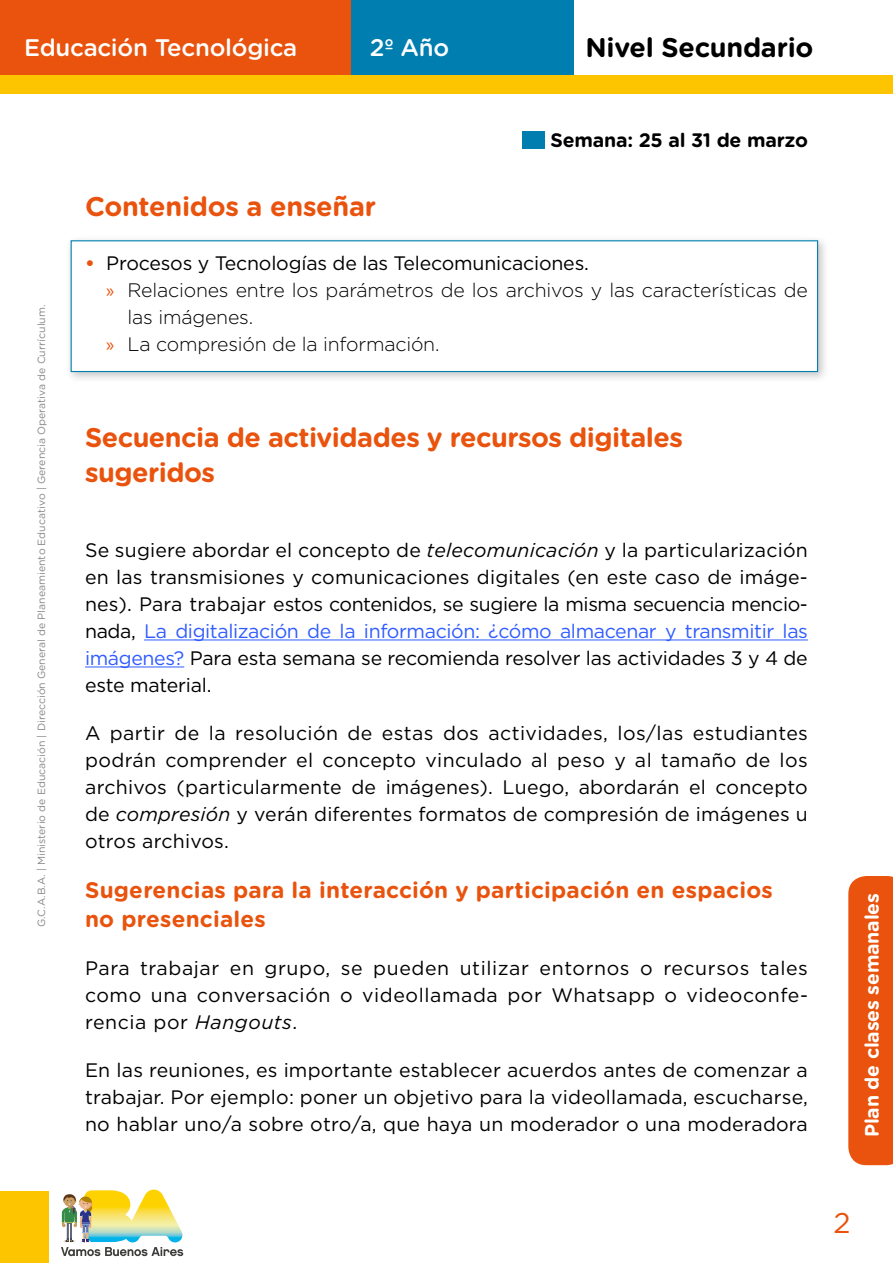
<style>
.page{position:relative;width:893px;height:1263px;background:#fff}
.page>*{position:absolute;margin:0;border:0;box-sizing:border-box;transform-origin:0 0}
.t1{font:28.5px "Gotham";color:#e9530d}
.t2{font:700 27px/34.5px "Gotham Rounded";letter-spacing:-.02em;color:#e9530d}
.t3{font:700 27px "Gotham Rounded";letter-spacing:-.01em;color:#000}
.t4{font:500 24px "Gotham Rounded";letter-spacing:-.01em;color:#fff}
.t5{font:700 22.5px/28.5px "Gotham Rounded";letter-spacing:.01em;color:#e9530d}
.t6{font:19.5px/27px "Gotham";letter-spacing:.01em;color:#000;text-align:justify}
.t7{font:300 19.5px "Gotham";letter-spacing:-.01em;color:#000}
.t8{font:19.5px "Gotham";letter-spacing:-.01em;color:#000}
.t9{font:700 19.5px "Gotham Rounded";letter-spacing:-.01em;color:#fff}
.t10{font:700 19.5px "Gotham Rounded";letter-spacing:-.01em;color:#000}
.t11{font:10.5px "Gotham Rounded";color:#878787}
.s1{font-weight:700;color:#e9530d}
.s2{font-family:"Myriad Pro";font-weight:400;color:#e9530d}
.s3{font-style:italic}
.s4{color:#305cff}
</style>
<div class="page">
<div style="left:0;top:1191px;width:48px;height:72px;background:#fdc500"></div>
<svg style="left:61px;top:1189px;width:122px;height:67px"></svg>
<div style="left:0;top:0;width:351px;height:78px;background:#e9530d"></div>
<div style="left:351px;top:0;width:223px;height:78px;background:#007eb0"></div>
<div style="left:0;top:75px;width:893px;height:19px;background:#fdc500"></div>
<svg style="left:848px;top:876px;width:45px;height:289px;background:#e95815"></svg>
<div style="left:66px;top:235px;width:763px;height:149px;background:#000;opacity:.22"></div>
<div style="left:71px;top:240px;width:747px;height:132px;background:#fff;border:1px solid #007eb0"></div>
<hr style="left:144px;top:639px;width:664px;height:1px;background:#305cff">
<hr style="left:85px;top:666px;width:99px;height:1px;background:#305cff">
<div style="left:522px;top:131px;width:23px;height:18px;background:#007eb0"></div>
<p class="t4" style="left:24px;top:31px;width:275px">Educación Tecnológica</p>
<p class="t4" style="left:370px;top:31px;width:81px">2º Año</p>
<h2 class="t3" style="left:585px;top:28px;width:230px">Nivel Secundario</h2>
<p class="t11" style="left:34px;top:927px;width:624px;rotate:-90deg">G.C.A.B.A. | Ministerio de Educación | Dirección General de Planeamiento Educativo | Gerencia Operativa de Currículum.</p>
<p class="t10" style="left:550px;top:126px;width:259px">Semana: 25 al 31 de marzo</p>
<h2 class="t2" style="left:85px;top:188px;width:293px">Contenidos a enseñar</h2>
<p class="t8" style="left:85px;top:251px;width:505px"><span class="s1">•</span> Procesos y Tecnologías de las Telecomunicaciones.</p>
<p class="t7" style="left:106px;top:278px;width:703px"><span class="s2">»</span> Relaciones entre los parámetros de los archivos y las características de</p>
<p class="t7" style="left:128px;top:305px;width:127px">las imágenes.</p>
<p class="t7" style="left:106px;top:332px;width:335px"><span class="s2">»</span> La compresión de la información.</p>
<h2 class="t2" style="left:85px;top:419px;width:599px">Secuencia de actividades y recursos digitales sugeridos</h2>
<p class="t6" style="left:85px;top:536px;width:724px">Se sugiere abordar el concepto de <span class="s3">telecomunicación</span> y la particularización en las transmisiones y comunicaciones digitales (en este caso de imáge&shy;nes). Para trabajar estos contenidos, se sugiere la misma secuencia mencio&shy;nada, <span class="s4">La digitalización de la información: ¿cómo almacenar y transmitir las imágenes?</span> Para esta semana se recomienda resolver las actividades 3 y 4 de este material.</p>
<p class="t6" style="left:85px;top:719px;width:724px">A partir de la resolución de estas dos actividades, los/las estudiantes podrán comprender el concepto vinculado al peso y al tamaño de los archivos (particularmente de imágenes). Luego, abordarán el concepto de <span class="s3">compresión</span> y verán diferentes formatos de compresión de imágenes u otros archivos.</p>
<p class="t5" style="left:85px;top:875px;width:689px">Sugerencias para la interacción y participación en espacios no presenciales</p>
<p class="t6" style="left:85px;top:954px;width:724px">Para trabajar en grupo, se pueden utilizar entornos o recursos tales como una conversación o videollamada por Whatsapp o videoconfe&shy;rencia por <span class="s3">Hangouts</span>.</p>
<p class="t6" style="left:85px;top:1056px;width:724px">En las reuniones, es importante establecer acuerdos antes de comenzar a trabajar. Por ejemplo: poner un objetivo para la videollamada, escucharse, no hablar uno/a sobre otro/a, que haya un moderador o una moderadora</p>
<p class="t9" style="left:858px;top:1137px;width:246px;rotate:-90deg">Plan de clases semanales</p>
<h1 class="t1" style="left:833px;top:1204px;width:19px">2</h1>
</div>
